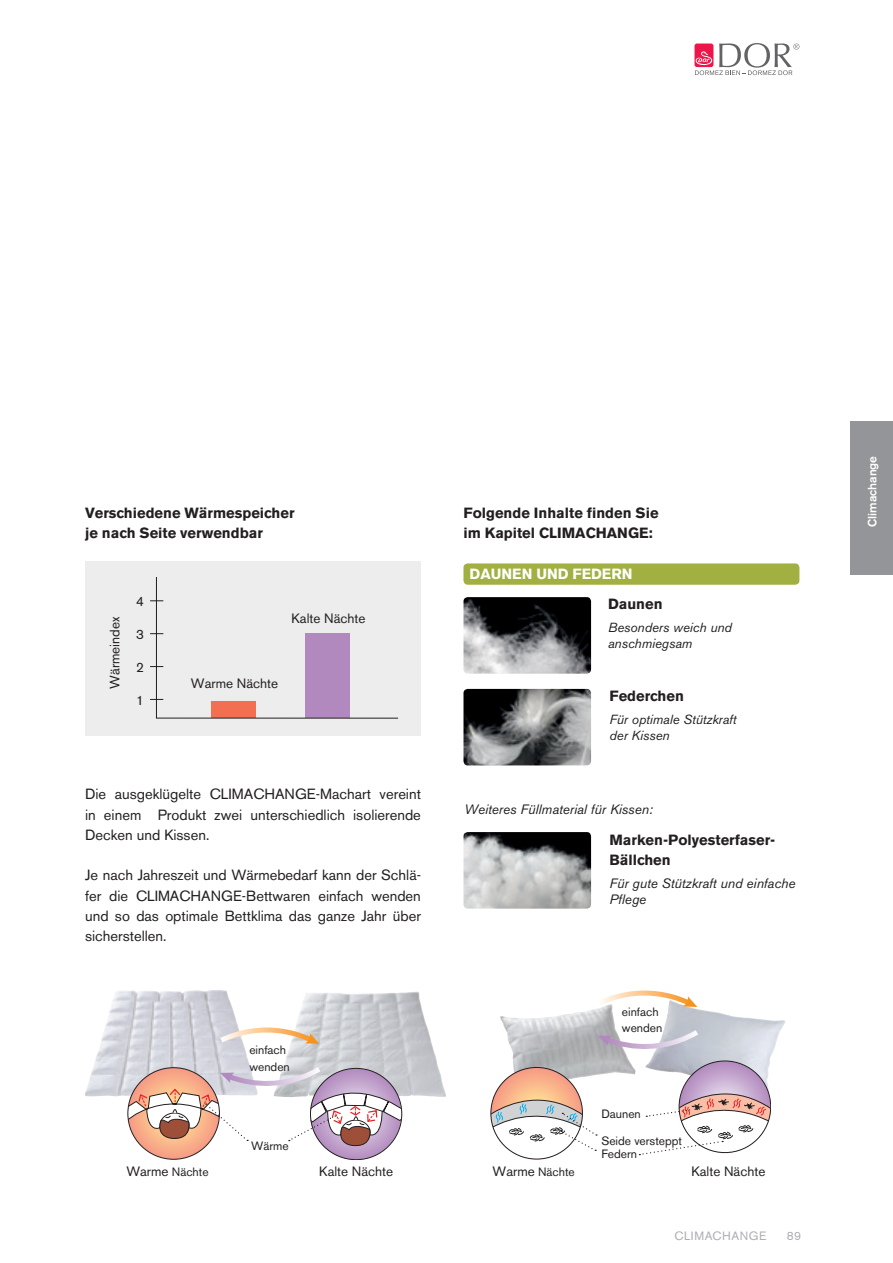
<style>
.page{position:relative;width:893px;height:1263px;background:#fff}
.page>*{position:absolute;margin:0;border:0;box-sizing:border-box;transform-origin:0 0}
.t1{font:14.7px/20.2px "Akzidenz Grotesk BQ";color:#231f20;text-align:justify}
.t2{font:700 14.7px/20.2px "Akzidenz Grotesk BQ";color:#231f20}
.t3{font:700 14.7px "Akzidenz Grotesk BQ";color:#fff}
.t4{font:italic 13.5px/16.5px "Akzidenz Grotesk BQ";color:#231f20}
.t5{font:13.5px "Akzidenz Grotesk BQ";color:#231f20}
.t6{font:italic 13.2px/16.5px "Akzidenz Grotesk BQ";color:#231f20}
.t7{font:12px/16.2px "Akzidenz Grotesk BQ";color:#231f20}
.t8{font:12px "Akzidenz Grotesk BQ";letter-spacing:.045em;color:#adaeb2}
.t9{font:500 12px "Akzidenz Grotesk BQ";color:#fff}
.s1{font-size:13.5px}
</style>
<div class="page">
<svg style="left:694px;top:44px;width:19px;height:23px"></svg>
<svg style="left:695px;top:43px;width:104px;height:32px"></svg>
<div style="left:85px;top:561px;width:336px;height:175px;background:#ededee"></div>
<img style="left:86px;top:990px;width:132px;height:101px">
<img style="left:284px;top:991px;width:133px;height:96px">
<svg style="left:220px;top:1027px;width:100px;height:17px"></svg>
<svg style="left:128px;top:1067px;width:273px;height:92px"></svg>
<svg style="left:149px;top:577px;width:249px;height:141px;background:#e5dde3"></svg>
<img style="left:500px;top:1007px;width:109px;height:68px">
<img style="left:650px;top:1006px;width:119px;height:55px">
<svg style="left:598px;top:1030px;width:100px;height:20px"></svg>
<svg style="left:601px;top:990px;width:96px;height:17px"></svg>
<svg style="left:639px;top:1061px;width:132px;height:94px"></svg>
<svg style="left:491px;top:1067px;width:106px;height:92px"></svg>
<img style="left:463px;top:597px;width:128px;height:77px">
<img style="left:463px;top:689px;width:128px;height:76px">
<div style="left:463px;top:563px;width:336px;height:22px;background:#a1b041;border-radius:4px"></div>
<img style="left:463px;top:832px;width:128px;height:77px">
<div style="left:850px;top:421px;width:43px;height:153px;background:#939598"></div>
<p class="t2" style="left:85px;top:503px;width:211px">Verschiedene Wärmespeicher je nach Seite verwendbar</p>
<p class="t5" style="left:136px;top:593px;width:9px">4</p>
<p class="t5" style="left:107px;top:689px;width:74px;rotate:-90deg">Wärmeindex</p>
<p class="t5" style="left:292px;top:610px;width:75px">Kalte Nächte</p>
<p class="t5" style="left:136px;top:626px;width:9px">3</p>
<p class="t5" style="left:136px;top:659px;width:9px">2</p>
<p class="t5" style="left:191px;top:676px;width:89px">Warme Nächte</p>
<p class="t5" style="left:136px;top:692px;width:9px">1</p>
<p class="t1" style="left:85px;top:784px;width:337px">Die ausgeklügelte CLIMACHANGE-Machart vereint in einem Produkt zwei unterschiedlich isolierende Decken und Kissen.</p>
<p class="t1" style="left:85px;top:865px;width:337px">Je nach Jahreszeit und Wärmebedarf kann der Schlä&shy;fer die CLIMACHANGE-Bettwaren einfach wenden und so das optimale Bettklima das ganze Jahr über sicherstellen.</p>
<p class="t7" style="left:249px;top:1042px;width:42px">einfach wenden</p>
<p class="t7" style="left:251px;top:1138px;width:39px">Wärme</p>
<p class="t2" style="left:463px;top:503px;width:197px">Folgende Inhalte finden Sie im Kapitel CLIMACHANGE:</p>
<p class="t3" style="left:470px;top:565px;width:164px">DAUNEN UND FEDERN</p>
<p class="t2" style="left:608px;top:594px;width:56px">Daunen</p>
<p class="t6" style="left:608px;top:619px;width:125px">Besonders weich und anschmiegsam</p>
<p class="t2" style="left:609px;top:686px;width:76px">Federchen</p>
<p class="t6" style="left:609px;top:711px;width:128px">Für optimale Stützkraft der Kissen</p>
<p class="t4" style="left:465px;top:801px;width:190px">Weiteres Füllmaterial für Kissen:</p>
<p class="t2" style="left:609px;top:829px;width:167px">Marken-Polyesterfaser-<br>Bällchen</p>
<p class="t4" style="left:609px;top:875px;width:187px">Für gute Stützkraft und einfache<br>Pflege</p>
<p class="t7" style="left:622px;top:1004px;width:42px">einfach wenden</p>
<p class="t7" style="left:601px;top:1105px;width:41px">Daunen</p>
<p class="t7" style="left:601px;top:1145px;width:37px">Federn</p>
<p class="t7" style="left:601px;top:1132px;width:82px">Seide versteppt</p>
<p class="t7" style="left:126px;top:1164px;width:84px"><span class="s1">Warme</span> Nächte</p>
<p class="t5" style="left:319px;top:1163px;width:75px">Kalte Nächte</p>
<p class="t7" style="left:493px;top:1164px;width:84px"><span class="s1">Warme</span> Nächte</p>
<p class="t5" style="left:691px;top:1163px;width:75px">Kalte Nächte</p>
<p class="t8" style="left:674px;top:1228px;width:93px">CLIMACHANGE</p>
<p class="t8" style="left:787px;top:1228px;width:16px">89</p>
<p class="t9" style="left:865px;top:527px;width:73px;rotate:-90deg">Climachange</p>
</div>
